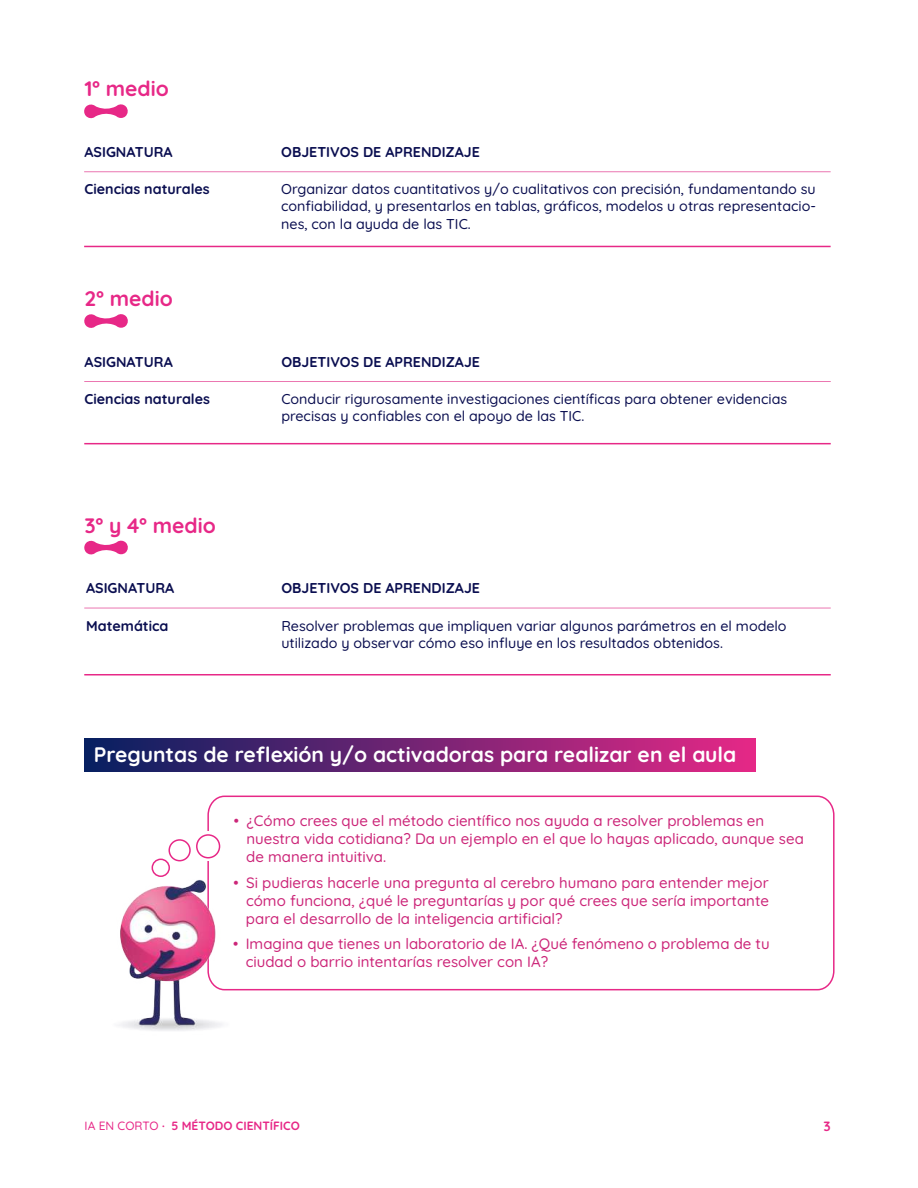
<style>
.page{position:relative;width:918px;height:1188px;background:#fff}
.page>*{position:absolute;margin:0;border:0;box-sizing:border-box;transform-origin:0 0}
.t1{font:700 21px "Quicksand";color:#fff}
.t2{font:700 21px "Quicksand";color:#e72887}
.t3{font:500 15px/18px "Quicksand";color:#cc2679}
.t4{font:500 14.25px/17.1px "Quicksand";color:#0a0e50}
.t5{font:700 14.25px "Quicksand";color:#0a0e50}
.t6{font:700 13.5px "Quicksand";color:#e72887}
.t7{font:700 12px "Quicksand";color:#e72887}
.s1{font-weight:500}
</style>
<div class="page">
<svg style="left:84px;top:314px;width:44px;height:14px"></svg>
<hr style="left:84px;top:381px;width:747px;height:1px;background:#eb77b1">
<hr style="left:84px;top:443px;width:747px;height:1px;background:#e72887">
<hr style="left:84px;top:674px;width:747px;height:1px;background:#e72887">
<svg style="left:84px;top:540px;width:44px;height:15px"></svg>
<hr style="left:84px;top:608px;width:747px;height:1px;background:#eb77b1">
<svg style="left:84px;top:104px;width:44px;height:15px"></svg>
<hr style="left:84px;top:171px;width:747px;height:1px;background:#eb77b1">
<hr style="left:84px;top:246px;width:747px;height:1px;background:#e72887">
<svg style="left:207px;top:795px;width:628px;height:196px"></svg>
<div style="left:194px;top:831px;width:29px;height:30px;background:#fff"></div>
<div style="left:85px;top:738px;width:670px;height:34px;background:linear-gradient(to right,#062061,#e52887)"></div>
<img style="left:119px;top:845px;width:169px;height:186px">
<div style="left:197px;top:835px;width:23px;height:23px;background:#fff;border-radius:50%"></div>
<div style="left:196px;top:834px;width:24px;height:24px;border:2px solid #e72887;border-radius:50%"></div>
<div style="left:169px;top:840px;width:21px;height:21px;background:#fff;border-radius:50%"></div>
<div style="left:168px;top:839px;width:23px;height:22px;border:2px solid #e72887;border-radius:50%"></div>
<div style="left:152px;top:859px;width:17px;height:17px;background:#fff;border-radius:50%"></div>
<div style="left:152px;top:859px;width:18px;height:18px;border:2px solid #e72887;border-radius:50%"></div>
<h1 class="t2" style="left:84px;top:71px;width:86px">1º medio</h1>
<p class="t5" style="left:84px;top:140px;width:90px">ASIGNATURA</p>
<p class="t5" style="left:84px;top:178px;width:127px">Ciencias naturales</p>
<h1 class="t2" style="left:85px;top:281px;width:90px">2º medio</h1>
<p class="t5" style="left:85px;top:350px;width:90px">ASIGNATURA</p>
<p class="t5" style="left:85px;top:387px;width:127px">Ciencias naturales</p>
<h1 class="t2" style="left:85px;top:508px;width:133px">3º y 4º medio</h1>
<p class="t5" style="left:86px;top:577px;width:90px">ASIGNATURA</p>
<p class="t5" style="left:86px;top:614px;width:84px">Matemática</p>
<p class="t5" style="left:281px;top:140px;width:200px">OBJETIVOS DE APRENDIZAJE</p>
<p class="t4" style="left:281px;top:179px;width:536px;text-align:justify">Organizar datos cuantitativos y/o cualitativos con precisión, fundamentando su confiabilidad, y presentarlos en tablas, gráficos, modelos u otras representacio&shy;nes, con la ayuda de las TIC.</p>
<p class="t5" style="left:281px;top:350px;width:200px">OBJETIVOS DE APRENDIZAJE</p>
<p class="t4" style="left:281px;top:389px;width:507px">Conducir rigurosamente investigaciones científicas para obtener evidencias precisas y confiables con el apoyo de las TIC.</p>
<p class="t5" style="left:281px;top:577px;width:200px">OBJETIVOS DE APRENDIZAJE</p>
<p class="t4" style="left:281px;top:616px;width:507px">Resolver problemas que impliquen variar algunos parámetros en el modelo utilizado y observar cómo eso influye en los resultados obtenidos.</p>
<h1 class="t1" style="left:94px;top:737px;width:644px">Preguntas de reflexión y/o activadoras para realizar en el aula</h1>
<p class="t3" style="left:246px;top:810px;width:559px;text-indent:-13px">• ¿Cómo crees que el método científico nos ayuda a resolver problemas en nuestra vida cotidiana? Da un ejemplo en el que lo hayas aplicado, aunque sea de manera intuitiva.</p>
<p class="t3" style="left:246px;top:872px;width:525px;text-align:justify;text-indent:-13px">• Si pudieras hacerle una pregunta al cerebro humano para entender mejor cómo funciona, ¿qué le preguntarías y por qué crees que sería importante para el desarrollo de la inteligencia artificial?</p>
<p class="t3" style="left:246px;top:933px;width:526px;text-indent:-13px">• Imagina que tienes un laboratorio de IA. ¿Qué fenómeno o problema de tu ciudad o barrio intentarías resolver con IA?</p>
<p class="t7" style="left:85px;top:1116px;width:217px"><span class="s1">IA EN CORTO</span> · 5 MÉTODO CIENTÍFICO</p>
<p class="t6" style="left:823px;top:1115px;width:9px">3</p>
</div>
